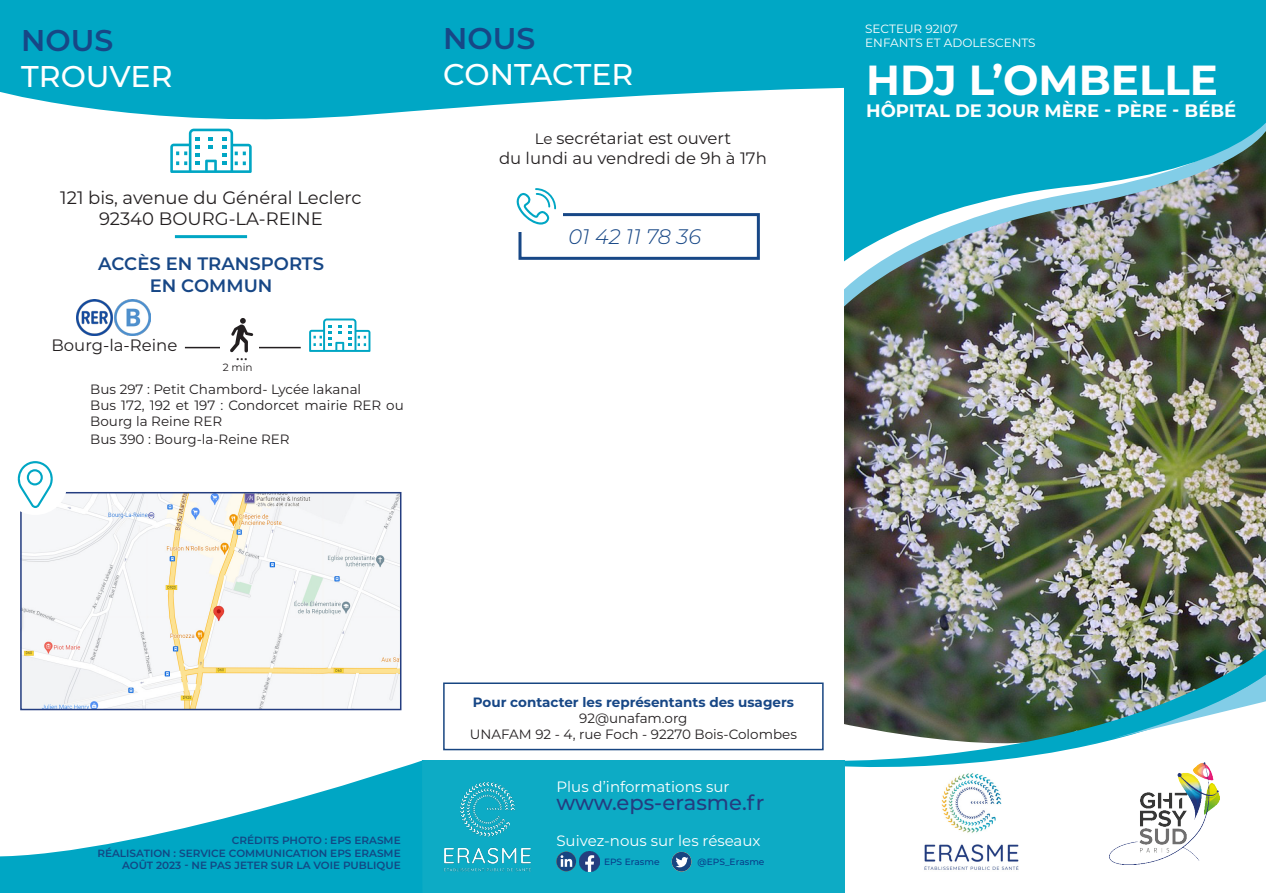
<style>
.page{position:relative;width:1266px;height:893px;background:#fff}
.page>*{position:absolute;margin:0;border:0;box-sizing:border-box;transform-origin:0 0}
.t1{font:700 42px "Montserrat";color:#fff}
.t2{font:500 30px "Montserrat";color:#fff}
.t3{font:600 30px "Montserrat";color:#174786}
.t4{font:500 21px "Montserrat";color:#243d80}
.t5{font:italic 300 21px "Montserrat";color:#174786}
.t6{font:18px "Montserrat";color:#231f20}
.t7{font:700 18px "Montserrat";color:#fff}
.t8{font:600 18px/21.6px "Montserrat";color:#174786;text-align:center}
.t9{font:18px "Minion Pro";color:#231f20}
.t10{font:16.5px "Montserrat";color:#231f20}
.t11{font:15px "Montserrat";color:#fff}
.t12{font:13.5px/16.2px "Montserrat";color:#231f20}
.t13{font:700 13.5px "Montserrat";color:#174786}
.t14{font:12px/14.4px "Montserrat";color:#fff}
.t15{font:600 10.5px/12.6px "Montserrat";color:#124884;text-align:right}
.t16{font:10.5px "Montserrat";color:#231f20}
.t17{font:500 9px "Montserrat";color:#083e89}
.s1{font-size:15px}
</style>
<div class="page">
<img style="left:845px;top:322px;width:421px;height:320px">
<img style="left:844px;top:642px;width:422px;height:27px">
<svg style="left:844px;top:669px;width:422px;height:224px"></svg>
<img style="left:1085px;top:674px;width:181px;height:71px">
<img style="left:844px;top:299px;width:422px;height:23px">
<img style="left:844px;top:288px;width:422px;height:11px">
<img style="left:844px;top:134px;width:422px;height:154px">
<div style="left:422px;top:761px;width:422px;height:132px;background:#0dabc5"></div>
<img style="left:443px;top:782px;width:88px;height:90px">
<svg style="left:0;top:0;width:1266px;height:134px;background:#24b3cd"></svg>
<img style="left:918px;top:770px;width:107px;height:105px">
<img style="left:1109px;top:763px;width:110px;height:102px">
<svg style="left:170px;top:129px;width:82px;height:44px"></svg>
<div style="left:672px;top:852px;width:19px;height:19px;background:#174581;border-radius:10px"></div>
<svg style="left:676px;top:857px;width:12px;height:10px"></svg>
<svg style="left:0;top:761px;width:422px;height:132px;fill:#00a6c4"></svg>
<hr style="left:175px;top:235px;width:72px;height:3px;background:#00a6c4">
<svg style="left:556px;top:852px;width:20px;height:19px"></svg>
<svg style="left:560px;top:855px;width:12px;height:12px"></svg>
<img style="left:579px;top:852px;width:20px;height:20px">
<div style="left:443px;top:682px;width:380px;height:68px;border:2px solid #174581"></div>
<img style="left:77px;top:299px;width:73px;height:36px">
<hr style="left:185px;top:347px;width:116px;height:1px;background:#231f20">
<div style="left:220px;top:311px;width:38px;height:47px;background:#fff"></div>
<svg style="left:230px;top:318px;width:23px;height:34px"></svg>
<svg style="left:309px;top:318px;width:61px;height:34px"></svg>
<img style="left:23px;top:495px;width:375px;height:212px">
<div style="left:20px;top:492px;width:381px;height:218px;border:2px solid #243d80"></div>
<div style="left:3px;top:454px;width:64px;height:61px;background:#fff;border-radius:50%"></div>
<svg style="left:17px;top:461px;width:36px;height:47px"></svg>
<div style="left:518px;top:213px;width:242px;height:47px;border:3px solid #174786"></div>
<div style="left:510px;top:194px;width:53px;height:38px;background:#fff"></div>
<svg style="left:516px;top:188px;width:40px;height:37px"></svg>
<h2 class="t3" style="left:21px;top:19px;width:94px">NOUS</h2>
<h2 class="t2" style="left:21px;top:55px;width:153px">TROUVER</h2>
<p class="t6" style="left:60px;top:185px;width:303px">121 bis, avenue du Général Leclerc</p>
<p class="t6" style="left:99px;top:206px;width:225px">92340 BOURG-LA-REINE</p>
<h3 class="t8" style="left:98px;top:252px;width:227px">ACCÈS EN TRANSPORTS<br>EN COMMUN</h3>
<p class="t10" style="left:52px;top:334px;width:127px">Bourg-la-Reine</p>
<p class="t9" style="left:236px;top:342px;width:14px">...</p>
<p class="t16" style="left:223px;top:360px;width:31px">2 min</p>
<p class="t12" style="left:90px;top:380px;width:272px">Bus 297 : Petit Chambord- Lycée lakanal</p>
<p class="t12" style="left:90px;top:396px;width:315px">Bus 172, 192 et 197 : Condorcet mairie RER ou<br>Bourg la Reine RER</p>
<p class="t12" style="left:90px;top:431px;width:201px">Bus 390 : Bourg-la-Reine RER</p>
<h2 class="t3" style="left:443px;top:17px;width:94px">NOUS</h2>
<h2 class="t2" style="left:443px;top:54px;width:191px">CONTACTER</h2>
<p class="t10" style="left:535px;top:127px;width:198px"><span class="s1">Le</span> secrétariat est ouvert</p>
<p class="t10" style="left:499px;top:146px;width:269px">du lundi au vendredi de 9h à 17h</p>
<p class="t5" style="left:568px;top:223px;width:134px">01 42 11 78 36</p>
<p class="t14" style="left:865px;top:21px;width:172px">SECTEUR 92I07<br>ENFANTS ET ADOLESCENTS</p>
<p class="t1" style="left:866px;top:50px;width:353px">HDJ L’OMBELLE</p>
<p class="t7" style="left:866px;top:98px;width:372px">HÔPITAL DE JOUR MÈRE - PÈRE - BÉBÉ</p>
<p class="t15" style="left:97px;top:833px;width:305px">CRÉDITS PHOTO : EPS ERASME<br>RÉALISATION : SERVICE COMMUNICATION EPS ERASME<br>AOÛT 2023 - NE PAS JETER SUR LA VOIE PUBLIQUE</p>
<p class="t13" style="left:473px;top:692px;width:323px">Pour contacter les représentants des usagers</p>
<p class="t12" style="left:579px;top:710px;width:110px">92@unafam.org</p>
<p class="t12" style="left:470px;top:726px;width:329px">UNAFAM 92 - 4, rue Foch - 92270 Bois-Colombes</p>
<p class="t11" style="left:556px;top:776px;width:175px">Plus d’informations sur</p>
<h3 class="t4" style="left:556px;top:787px;width:210px">www.eps-erasme.fr</h3>
<p class="t11" style="left:556px;top:830px;width:206px">Suivez-nous sur les réseaux</p>
<p class="t17" style="left:604px;top:856px;width:57px">EPS Erasme</p>
<p class="t17" style="left:697px;top:855px;width:69px">@EPS_Erasme</p>
</div>
